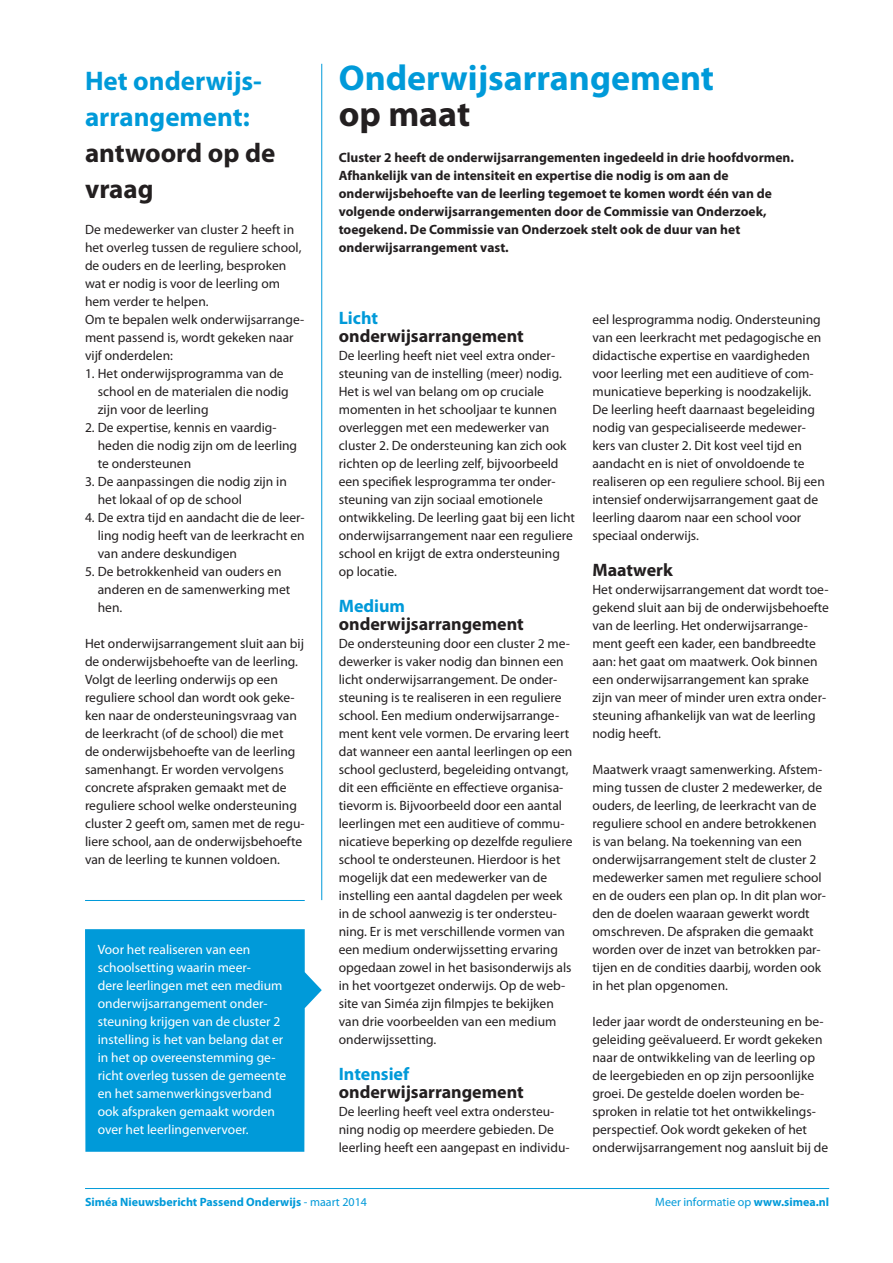
<style>
.page{position:relative;width:893px;height:1263px;background:#fff}
.page>*{position:absolute;margin:0;border:0;box-sizing:border-box;transform-origin:0 0}
.t1{font:700 36px "Myriad Pro";color:#009ad9}
.t2{font:700 36px "Myriad Pro";color:#231f20}
.t3{font:700 27px/36px "Myriad Pro";color:#009ad9}
.t4{font:700 27px/36px "Myriad Pro";color:#231f20}
.t5{font:700 18px "Myriad Pro";color:#231f20}
.t6{font:700 18px "Myriad Pro";color:#009ad9}
.t7{font:13.5px/18px "Myriad Pro";color:#231f20}
.t8{font:700 13.5px/18px "Myriad Pro";color:#231f20}
.t9{font:13.5px/18px "Myriad Pro";color:#fff}
.t10{font:700 12px "Myriad Pro";color:#009ad9}
.t11{font:12px "Myriad Pro";color:#009ad9}
.s1{font-weight:400}
.s2{font-weight:700}
</style>
<div class="page">
<hr style="left:85px;top:1188px;width:744px;height:1px;background:#009ad9">
<svg style="left:85px;top:929px;width:237px;height:223px;background:#11a1db"></svg>
<hr style="left:321px;top:64px;width:1px;height:836px;background:#009ad9">
<hr style="left:85px;top:900px;width:220px;height:1px;background:#009ad9">
<h2 class="t3" style="left:85px;top:63px;width:178px">Het onderwijs&shy;arrangement:</h2>
<h2 class="t4" style="left:85px;top:135px;width:192px">antwoord op de vraag</h2>
<p class="t7" style="left:85px;top:221px;width:221px">De medewerker van cluster 2 heeft in het overleg tussen de reguliere school, de ouders en de leerling, besproken wat er nodig is voor de leerling om hem verder te helpen.<br>Om te bepalen welk onderwijsarrange&shy;ment passend is, wordt gekeken naar vijf onderdelen:</p>
<p class="t7" style="left:98px;top:365px;width:193px;text-indent:-13px">1. Het onderwijsprogramma van de school en de materialen die nodig zijn voor de leerling</p>
<p class="t7" style="left:98px;top:419px;width:201px;text-indent:-13px">2. De expertise, kennis en vaardig&shy;heden die nodig zijn om de leerling te ondersteunen</p>
<p class="t7" style="left:98px;top:473px;width:191px;text-indent:-13px">3. De aanpassingen die nodig zijn in het lokaal of op de school</p>
<p class="t7" style="left:98px;top:509px;width:208px;text-align:justify;text-indent:-13px">4. De extra tijd en aandacht die de leer&shy;ling nodig heeft van de leerkracht en van andere deskundigen</p>
<p class="t7" style="left:98px;top:563px;width:194px;text-indent:-13px">5. De betrokkenheid van ouders en anderen en de samenwerking met hen.</p>
<p class="t7" style="left:85px;top:635px;width:221px">Het onderwijsarrangement sluit aan bij de onderwijsbehoefte van de leerling.<br>Volgt de leerling onderwijs op een reguliere school dan wordt ook geke&shy;ken naar de ondersteuningsvraag van de leerkracht (of de school) die met<br>de onderwijsbehoefte van de leerling samenhangt. Er worden vervolgens concrete afspraken gemaakt met de reguliere school welke ondersteuning cluster 2 geeft om, samen met de regu&shy;liere school, aan de onderwijsbehoefte van de leerling te kunnen voldoen.</p>
<p class="t9" style="left:98px;top:941px;width:190px">Voor het realiseren van een schoolsetting waarin meer-<br>dere leerlingen met een medium onderwijsarrangement onder&shy;steuning krijgen van de cluster 2 instelling is het van belang dat er in het op overeenstemming ge&shy;richt overleg tussen de gemeente en het samenwerkingsverband ook afspraken gemaakt worden over het leerlingenvervoer.</p>
<h1 class="t1" style="left:339px;top:58px;width:377px">Onderwijsarrangement</h1>
<h1 class="t2" style="left:339px;top:94px;width:133px">op maat</h1>
<p class="t8" style="left:339px;top:149px;width:457px">Cluster 2 heeft de onderwijsarrangementen ingedeeld in drie hoofdvormen.<br>Afhankelijk van de intensiteit en expertise die nodig is om aan de onderwijsbehoefte van de leerling tegemoet te komen wordt één van de volgende onderwijsarrangementen door de Commissie van Onderzoek, toegekend. De Commissie van Onderzoek stelt ook de duur van het onderwijsarrangement vast.</p>
<h3 class="t6" style="left:339px;top:308px;width:41px">Licht</h3>
<h3 class="t5" style="left:339px;top:326px;width:187px">onderwijsarrangement</h3>
<p class="t7" style="left:339px;top:347px;width:238px">De leerling heeft niet veel extra onder&shy;steuning van de instelling (meer) nodig.<br>Het is wel van belang om op cruciale momenten in het schooljaar te kunnen overleggen met een medewerker van cluster 2. De ondersteuning kan zich ook richten op de leerling zelf, bijvoorbeeld een specifiek lesprogramma ter onder&shy;steuning van zijn sociaal emotionele ontwikkeling. De leerling gaat bij een licht onderwijsarrangement naar een reguliere school en krijgt de extra ondersteuning op locatie.</p>
<h3 class="t6" style="left:339px;top:596px;width:68px">Medium</h3>
<h3 class="t5" style="left:339px;top:614px;width:187px">onderwijsarrangement</h3>
<p class="t7" style="left:339px;top:635px;width:235px">De ondersteuning door een cluster 2 me&shy;dewerker is vaker nodig dan binnen een licht onderwijsarrangement. De onder&shy;steuning is te realiseren in een reguliere school. Een medium onderwijsarrange&shy;ment kent vele vormen. De ervaring leert dat wanneer een aantal leerlingen op een school geclusterd, begeleiding ontvangt, dit een efficiënte en effectieve organisa&shy;tievorm is. Bijvoorbeeld door een aantal leerlingen met een auditieve of commu&shy;nicatieve beperking op dezelfde reguliere school te ondersteunen. Hierdoor is het mogelijk dat een medewerker van de instelling een aantal dagdelen per week in de school aanwezig is ter ondersteu&shy;ning. Er is met verschillende vormen van een medium onderwijssetting ervaring opgedaan zowel in het basisonderwijs als in het voortgezet onderwijs. Op de web&shy;site van Siméa zijn filmpjes te bekijken van drie voorbeelden van een medium onderwijssetting.</p>
<h3 class="t6" style="left:339px;top:1064px;width:72px">Intensief</h3>
<h3 class="t5" style="left:339px;top:1082px;width:187px">onderwijsarrangement</h3>
<p class="t7" style="left:339px;top:1103px;width:232px">De leerling heeft veel extra ondersteu&shy;ning nodig op meerdere gebieden. De leerling heeft een aangepast en individu-</p>
<p class="t7" style="left:592px;top:311px;width:234px">eel lesprogramma nodig. Ondersteuning van een leerkracht met pedagogische en didactische expertise en vaardigheden voor leerling met een auditieve of com&shy;municatieve beperking is noodzakelijk.<br>De leerling heeft daarnaast begeleiding nodig van gespecialiseerde medewer&shy;kers van cluster 2. Dit kost veel tijd en aandacht en is niet of onvoldoende te realiseren op een reguliere school. Bij een intensief onderwijsarrangement gaat de leerling daarom naar een school voor speciaal onderwijs.</p>
<h3 class="t5" style="left:592px;top:560px;width:82px">Maatwerk</h3>
<p class="t7" style="left:592px;top:581px;width:238px">Het onderwijsarrangement dat wordt toe&shy;gekend sluit aan bij de onderwijsbehoefte van de leerling. Het onderwijsarrange&shy;ment geeft een kader, een bandbreedte aan: het gaat om maatwerk. Ook binnen een onderwijsarrangement kan sprake zijn van meer of minder uren extra onder&shy;steuning afhankelijk van wat de leerling nodig heeft.</p>
<p class="t7" style="left:592px;top:761px;width:235px">Maatwerk vraagt samenwerking. Afstem&shy;ming tussen de cluster 2 medewerker, de ouders, de leerling, de leerkracht van de reguliere school en andere betrokkenen is van belang. Na toekenning van een onderwijsarrangement stelt de cluster 2 medewerker samen met reguliere school en de ouders een plan op. In dit plan wor&shy;den de doelen waaraan gewerkt wordt omschreven. De afspraken die gemaakt worden over de inzet van betrokken par&shy;tijen en de condities daarbij, worden ook in het plan opgenomen.</p>
<p class="t7" style="left:592px;top:1013px;width:237px">Ieder jaar wordt de ondersteuning en be&shy;geleiding geëvalueerd. Er wordt gekeken naar de ontwikkeling van de leerling op de leergebieden en op zijn persoonlijke groei. De gestelde doelen worden be&shy;sproken in relatie tot het ontwikkelings&shy;perspectief. Ook wordt gekeken of het onderwijsarrangement nog aansluit bij de</p>
<p class="t10" style="left:85px;top:1195px;width:283px">Siméa Nieuwsbericht Passend Onderwijs <span class="s1">- maart 2014</span></p>
<p class="t11" style="left:655px;top:1195px;width:175px">Meer informatie op <span class="s2">www.simea.nl</span></p>
</div>
